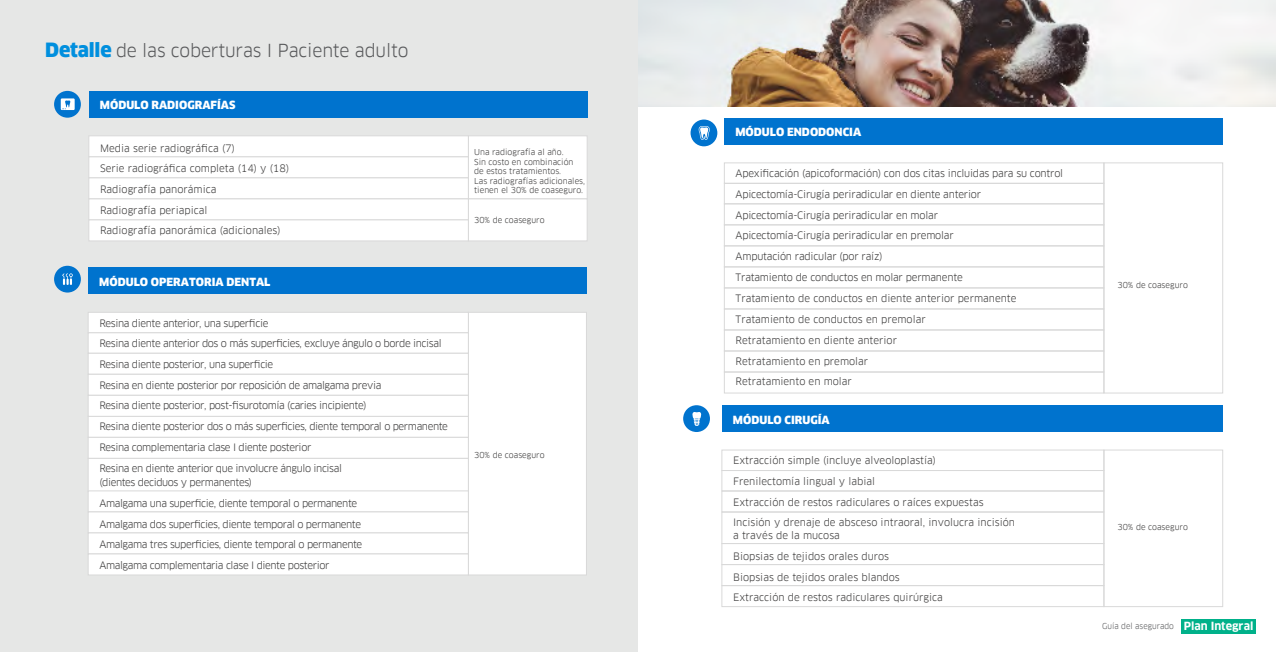
<style>
.page{position:relative;width:1276px;height:652px;background:#fff}
.page>*{position:absolute;margin:0;border:0;box-sizing:border-box;transform-origin:0 0}
.t1{font:17.6px "Clan Pro";letter-spacing:-.01em;color:#58595b}
.t2{font:900 11px "Clan Pro";color:#fff}
.t3{font:10px/20.7px "Clan Pro";letter-spacing:-.04em;color:#3b3a3a}
.t4{font:10px/20.7px "Clan Pro";color:#3b3a3a}
.t5{font:10px/20.7px "Clan Pro";letter-spacing:-.02em;color:#3b3a3a}
.t6{font:8px/9.6px "Clan Pro";color:#3b3a3a}
.t7{font:8px "Clan Pro";color:#58595b;scale:.96 1}
.s1{font-weight:900;font-size:19.2px;color:#008fde}
.s2{font-weight:700;font-size:11px;color:#fff}
</style>
<div class="page">
<div style="left:0;top:0;width:638px;height:652px;background:#e6e7e6"></div>
<div style="left:88px;top:268px;width:498px;height:26px;background:#0073ce"></div>
<div style="left:89px;top:91px;width:498px;height:26px;background:#0073ce"></div>
<div style="left:468px;top:136px;width:119px;height:63px;background:#fff;border:1px solid #d9d9d9"></div>
<div style="left:468px;top:199px;width:119px;height:42px;background:#fff;border:1px solid #d9d9d9"></div>
<div style="left:89px;top:136px;width:380px;height:21px;background:#fff;border:1px solid #d9d9d9"></div>
<div style="left:89px;top:157px;width:380px;height:21px;background:#fff;border:1px solid #d9d9d9"></div>
<div style="left:89px;top:178px;width:380px;height:21px;background:#fff;border:1px solid #d9d9d9"></div>
<div style="left:89px;top:199px;width:380px;height:21px;background:#fff;border:1px solid #d9d9d9"></div>
<div style="left:89px;top:220px;width:380px;height:21px;background:#fff;border:1px solid #d9d9d9"></div>
<div style="left:468px;top:312px;width:119px;height:263px;background:#fff;border:1px solid #d9d9d9"></div>
<div style="left:88px;top:312px;width:381px;height:21px;background:#fff;border:1px solid #d9d9d9"></div>
<div style="left:88px;top:333px;width:381px;height:21px;background:#fff;border:1px solid #d9d9d9"></div>
<div style="left:88px;top:353px;width:381px;height:22px;background:#fff;border:1px solid #d9d9d9"></div>
<div style="left:88px;top:374px;width:381px;height:22px;background:#fff;border:1px solid #d9d9d9"></div>
<div style="left:88px;top:416px;width:381px;height:22px;background:#fff;border:1px solid #d9d9d9"></div>
<div style="left:88px;top:395px;width:381px;height:22px;background:#fff;border:1px solid #d9d9d9"></div>
<div style="left:88px;top:437px;width:381px;height:22px;background:#fff;border:1px solid #d9d9d9"></div>
<div style="left:88px;top:458px;width:381px;height:34px;background:#fff;border:1px solid #d9d9d9"></div>
<div style="left:88px;top:491px;width:381px;height:21px;background:#fff;border:1px solid #d9d9d9"></div>
<div style="left:88px;top:512px;width:381px;height:21px;background:#fff;border:1px solid #d9d9d9"></div>
<div style="left:88px;top:533px;width:381px;height:21px;background:#fff;border:1px solid #d9d9d9"></div>
<div style="left:88px;top:554px;width:381px;height:21px;background:#fff;border:1px solid #d9d9d9"></div>
<div style="left:54px;top:91px;width:27px;height:27px;background:#0073ce;border-radius:50%"></div>
<svg style="left:61px;top:98px;width:14px;height:12px"></svg>
<div style="left:54px;top:266px;width:27px;height:27px;background:#0073ce;border-radius:50%"></div>
<svg style="left:62px;top:273px;width:11px;height:12px"></svg>
<div style="left:724px;top:118px;width:498px;height:27px;background:#0073ce"></div>
<div style="left:1103px;top:163px;width:120px;height:230px;border:1px solid #d9d9d9"></div>
<div style="left:724px;top:163px;width:380px;height:21px;border:1px solid #d9d9d9"></div>
<div style="left:724px;top:183px;width:380px;height:21px;border:1px solid #d9d9d9"></div>
<div style="left:724px;top:204px;width:380px;height:21px;border:1px solid #d9d9d9"></div>
<div style="left:724px;top:225px;width:380px;height:21px;border:1px solid #d9d9d9"></div>
<div style="left:724px;top:267px;width:380px;height:21px;border:1px solid #d9d9d9"></div>
<div style="left:724px;top:246px;width:380px;height:21px;border:1px solid #d9d9d9"></div>
<div style="left:690px;top:120px;width:27px;height:26px;background:#0073ce;border-radius:50%"></div>
<svg style="left:699px;top:126px;width:11px;height:14px"></svg>
<div style="left:724px;top:351px;width:380px;height:21px;border:1px solid #d9d9d9"></div>
<div style="left:724px;top:372px;width:380px;height:21px;border:1px solid #d9d9d9"></div>
<div style="left:724px;top:288px;width:380px;height:21px;border:1px solid #d9d9d9"></div>
<div style="left:724px;top:309px;width:380px;height:21px;border:1px solid #d9d9d9"></div>
<div style="left:724px;top:330px;width:380px;height:21px;border:1px solid #d9d9d9"></div>
<div style="left:722px;top:405px;width:500px;height:27px;background:#0073ce"></div>
<div style="left:1103px;top:450px;width:120px;height:157px;border:1px solid #d9d9d9"></div>
<div style="left:721px;top:450px;width:383px;height:21px;border:1px solid #d9d9d9"></div>
<div style="left:721px;top:470px;width:383px;height:21px;border:1px solid #d9d9d9"></div>
<div style="left:721px;top:491px;width:383px;height:21px;border:1px solid #d9d9d9"></div>
<div style="left:721px;top:512px;width:383px;height:32px;border:1px solid #d9d9d9"></div>
<div style="left:721px;top:543px;width:383px;height:22px;border:1px solid #d9d9d9"></div>
<div style="left:721px;top:585px;width:383px;height:22px;border:1px solid #d9d9d9"></div>
<div style="left:683px;top:405px;width:27px;height:27px;background:#0073ce;border-radius:50%"></div>
<svg style="left:692px;top:412px;width:9px;height:14px"></svg>
<div style="left:1181px;top:619px;width:75px;height:15px;background:#00b18a"></div>
<img style="left:638px;top:0;width:638px;height:106px">
<h1 class="t1" style="left:45px;top:40px;width:365px"><span class="s1">Detalle</span> de las coberturas I Paciente adulto</h1>
<p class="t2" style="left:100px;top:99px;width:137px">MÓDULO RADIOGRAFÍAS</p>
<p class="t4" style="left:100px;top:138px;width:191px">Media serie radiográfica (7)<br>Serie radiográfica completa (14) y (18)<br>Radiografía panorámica<br>Radiografía periapical<br>Radiografía panorámica (adicionales)</p>
<p class="t2" style="left:99px;top:275px;width:173px">MÓDULO OPERATORIA DENTAL</p>
<p class="t3" style="left:99px;top:312px;width:350px">Resina diente anterior, una superficie<br>Resina diente anterior dos o más superficies, excluye ángulo o borde incisal Resina diente posterior, una superficie<br>Resina en diente posterior por reposición de amalgama previa<br>Resina diente posterior, post-fisurotomía (caries incipiente)<br>Resina diente posterior dos o más superficies, diente temporal o permanente Resina complementaria clase I diente posterior<br>Resina en diente anterior que involucre ángulo incisal</p>
<p class="t3" style="left:99px;top:472px;width:264px">(dientes deciduos y permanentes)<br>Amalgama una superficie, diente temporal o permanente Amalgama dos superficies, diente temporal o permanente Amalgama tres superficies, diente temporal o permanente Amalgama complementaria clase I diente posterior</p>
<p class="t6" style="left:474px;top:147px;width:112px">Una radiografía al año.<br>Sin costo en combinación<br>de estos tratamientos.<br>Las radiografías adicionales, tienen el 30% de coaseguro.</p>
<p class="t6" style="left:474px;top:215px;width:72px">30% de coaseguro</p>
<p class="t6" style="left:474px;top:451px;width:72px">30% de coaseguro</p>
<p class="t2" style="left:735px;top:126px;width:127px">MÓDULO ENDODONCIA</p>
<p class="t5" style="left:735px;top:163px;width:329px">Apexificación (apicoformación) con dos citas incluidas para su control Apicectomía-Cirugía periradicular en diente anterior Apicectomía-Cirugía periradicular en molar<br>Apicectomía-Cirugía periradicular en premolar<br>Amputación radicular (por raíz)<br>Tratamiento de conductos en molar permanente</p>
<p class="t4" style="left:735px;top:288px;width:282px">Tratamiento de conductos en diente anterior permanente Tratamiento de conductos en premolar<br>Retratamiento en diente anterior<br>Retratamiento en premolar<br>Retratamiento en molar</p>
<p class="t2" style="left:733px;top:413px;width:98px">MÓDULO CIRUGÍA</p>
<p class="t4" style="left:733px;top:450px;width:283px">Extracción simple (incluye alveoloplastía)<br>Frenilectomía lingual y labial<br>Extracción de restos radiculares o raíces expuestas Incisión y drenaje de absceso intraoral, involucra incisión</p>
<p class="t4" style="left:733px;top:525px;width:211px">a través de la mucosa<br>Biopsias de tejidos orales duros<br>Biopsias de tejidos orales blandos Extracción de restos radiculares quirúrgica</p>
<p class="t6" style="left:1117px;top:280px;width:72px">30% de coaseguro</p>
<p class="t6" style="left:1117px;top:523px;width:72px">30% de coaseguro</p>
<p class="t7" style="left:1102px;top:621px;width:159px">Guía del asegurado <span class="s2">Plan Integral</span></p>
</div>
